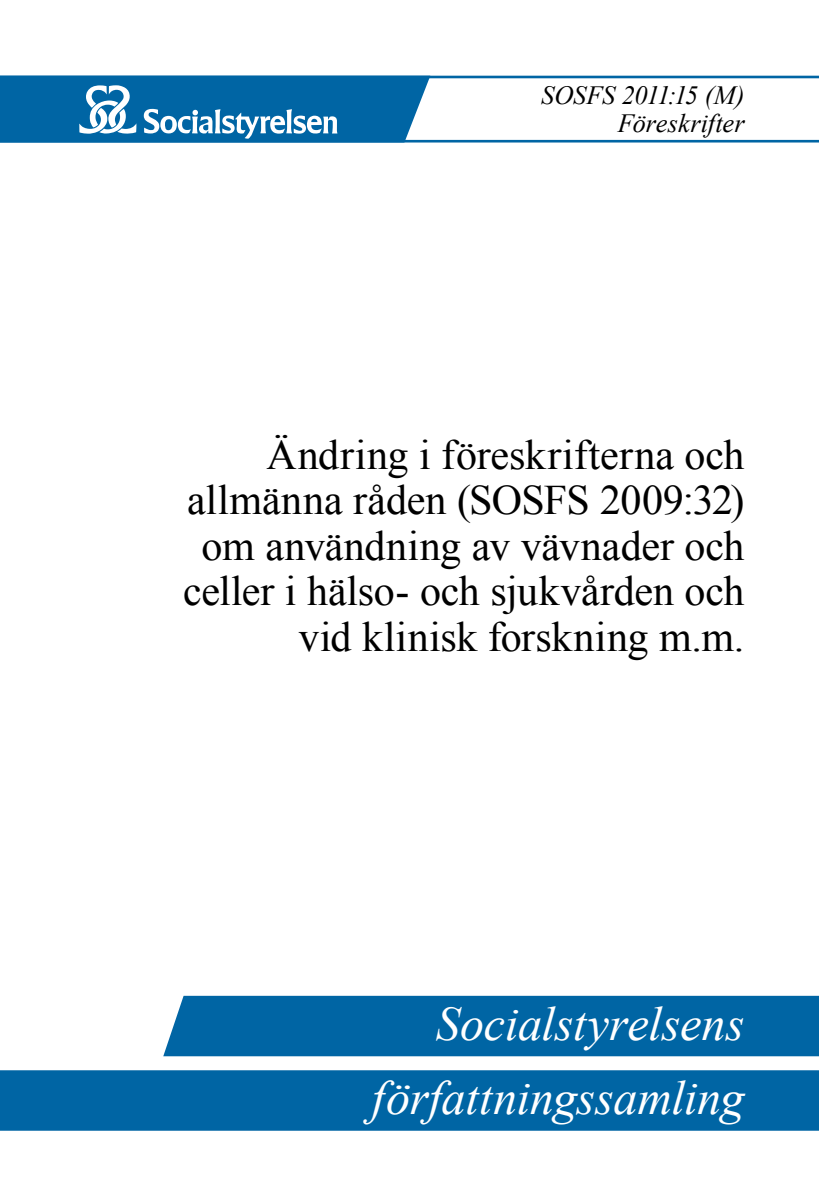
<style>
.page{position:relative;width:819px;height:1201px;background:#fff}
.page>*{position:absolute;margin:0;border:0;box-sizing:border-box;transform-origin:0 0}
.t1{font:italic 48.12px "Times New Roman";letter-spacing:-.005em;color:#fff}
.t2{font:42px/45.5px "Times New Roman";color:#000;text-align:right}
.t3{font:italic 26.25px/28px "Times New Roman";letter-spacing:-.005em;color:#000;text-align:right}
</style>
<div class="page">
<hr style="left:0;top:76px;width:819px;height:2px;background:#0065a4">
<hr style="left:0;top:140px;width:819px;height:2px;background:#0065a4">
<div style="left:163px;top:995px;width:656px;height:62px;background:#0065a4"></div>
<div style="left:0;top:1070px;width:819px;height:60px;background:#0065a4"></div>
<svg style="left:0;top:75px;width:432px;height:68px"></svg>
<p class="t3" style="left:541px;top:81px;width:205px">SOSFS 2011:15 (M)<br>Föreskrifter</p>
<p class="t2" style="left:183px;top:431px;width:563px">Ändring i föreskrifterna och allmänna råden (SOSFS 2009:32) om användning av vävnader och celler i hälso- och sjukvården och vid klinisk forskning m.m.</p>
<p class="t1" style="left:436px;top:990px;width:310px">Socialstyrelsens</p>
<p class="t1" style="left:372px;top:1065px;width:374px">författningssamling</p>
</div>
